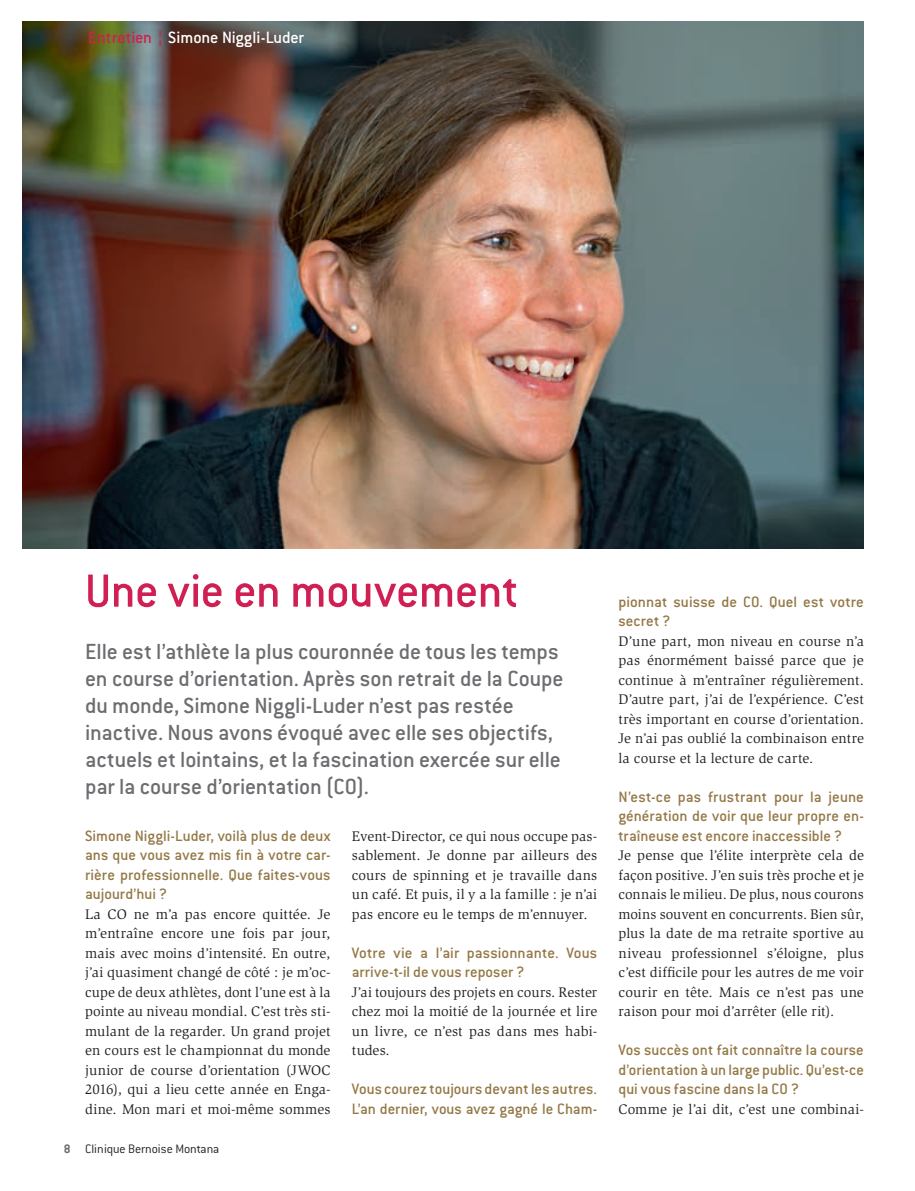
<style>
.page{position:relative;width:915px;height:1191px;background:#fff}
.page>*{position:absolute;margin:0;border:0;box-sizing:border-box;transform-origin:0 0}
.t1{font:500 51px "Conduit ITC";letter-spacing:-.01em;color:#d01f53}
.t2{font:500 24px/27px "Conduit ITC";letter-spacing:-.005em;color:#6c6d70}
.t3{font:500 18px "Conduit ITC";letter-spacing:-.005em;color:#fff}
.t4{font:500 16.5px/19.5px "Conduit ITC";color:#937846}
.t5{font:14.25px/19.5px "Slimbach Std";letter-spacing:.01em;color:#231f20;text-align:justify}
.t6{font:300 13.5px "Conduit ITC";letter-spacing:-.005em;color:#231f20}
.s1{color:#d01f53}
.s2{font-weight:700;color:#6c6d70}
</style>
<div class="page">
<img style="left:22px;top:21px;width:841px;height:527px">
<p class="t3" style="left:88px;top:27px;width:217px"><span class="s1">Entretien ¦</span> Simone Niggli-Luder</p>
<h1 class="t1" style="left:85px;top:562px;width:435px">Une vie en mouvement</h1>
<p class="t2" style="left:85px;top:638px;width:480px">Elle est l’athlète la plus couronnée de tous les temps en course d’orientation. Après son retrait de la Coupe du monde, Simone Niggli-Luder n’est pas restée inactive. Nous avons évoqué avec elle ses objectifs, actuels et lointains, et la fascination exercée sur elle par la course d’orientation (CO).</p>
<p class="t4" style="left:85px;top:826px;width:247px;text-align:justify">Simone Niggli-Luder, voilà plus de deux ans que vous avez mis fin à votre car&shy;rière professionnelle. Que faites-vous aujourd’hui ?</p>
<p class="t5" style="left:85px;top:904px;width:247px">La CO ne m’a pas encore quittée. Je m’entraîne encore une fois par jour, mais avec moins d’intensité. En outre, j’ai quasiment changé de côté : je m’oc&shy;cupe de deux athlètes, dont l’une est à la pointe au niveau mondial. C’est très sti&shy;mulant de la regarder. Un grand projet en cours est le championnat du monde junior de course d’orientation (JWOC 2016), qui a lieu cette année en Enga&shy;dine. Mon mari et moi-même sommes</p>
<p class="t6" style="left:64px;top:1141px;width:157px"><span class="s2">8</span> Clinique Bernoise Montana</p>
<p class="t5" style="left:351px;top:826px;width:247px">Event-Director, ce qui nous occupe pas&shy;sablement. Je donne par ailleurs des cours de spinning et je travaille dans un café. Et puis, il y a la famille : je n’ai pas encore eu le temps de m’ennuyer.</p>
<p class="t4" style="left:351px;top:943px;width:247px">Votre vie a l’air passionnante. Vous arrive-t-il de vous reposer ?</p>
<p class="t5" style="left:351px;top:982px;width:247px">J’ai toujours des projets en cours. Rester chez moi la moitié de la journée et lire un livre, ce n’est pas dans mes habi&shy;tudes.</p>
<p class="t4" style="left:351px;top:1079px;width:247px">Vous courez toujours devant les autres.<br>L’an dernier, vous avez gagné le Cham-</p>
<p class="t4" style="left:618px;top:592px;width:247px">pionnat suisse de CO. Quel est votre secret ?</p>
<p class="t5" style="left:618px;top:631px;width:247px">D’une part, mon niveau en course n’a pas énormément baissé parce que je continue à m’entraîner régulièrement.<br>D’autre part, j’ai de l’expérience. C’est très important en course d’orientation.<br>Je n’ai pas oublié la combinaison entre la course et la lecture de carte.</p>
<p class="t4" style="left:618px;top:787px;width:247px;text-align:justify">N’est-ce pas frustrant pour la jeune génération de voir que leur propre en&shy;traîneuse est encore inaccessible ?</p>
<p class="t5" style="left:618px;top:846px;width:247px">Je pense que l’élite interprète cela de façon positive. J’en suis très proche et je connais le milieu. De plus, nous courons moins souvent en concurrents. Bien sûr, plus la date de ma retraite sportive au niveau professionnel s’éloigne, plus c’est difficile pour les autres de me voir courir en tête. Mais ce n’est pas une raison pour moi d’arrêter (elle rit).</p>
<p class="t4" style="left:618px;top:1040px;width:247px;text-align:justify">Vos succès ont fait connaître la course d’orientation à un large public. Qu’est-ce qui vous fascine dans la CO ?</p>
<p class="t5" style="left:618px;top:1099px;width:247px">Comme je l’ai dit, c’est une combinai-</p>
</div>
